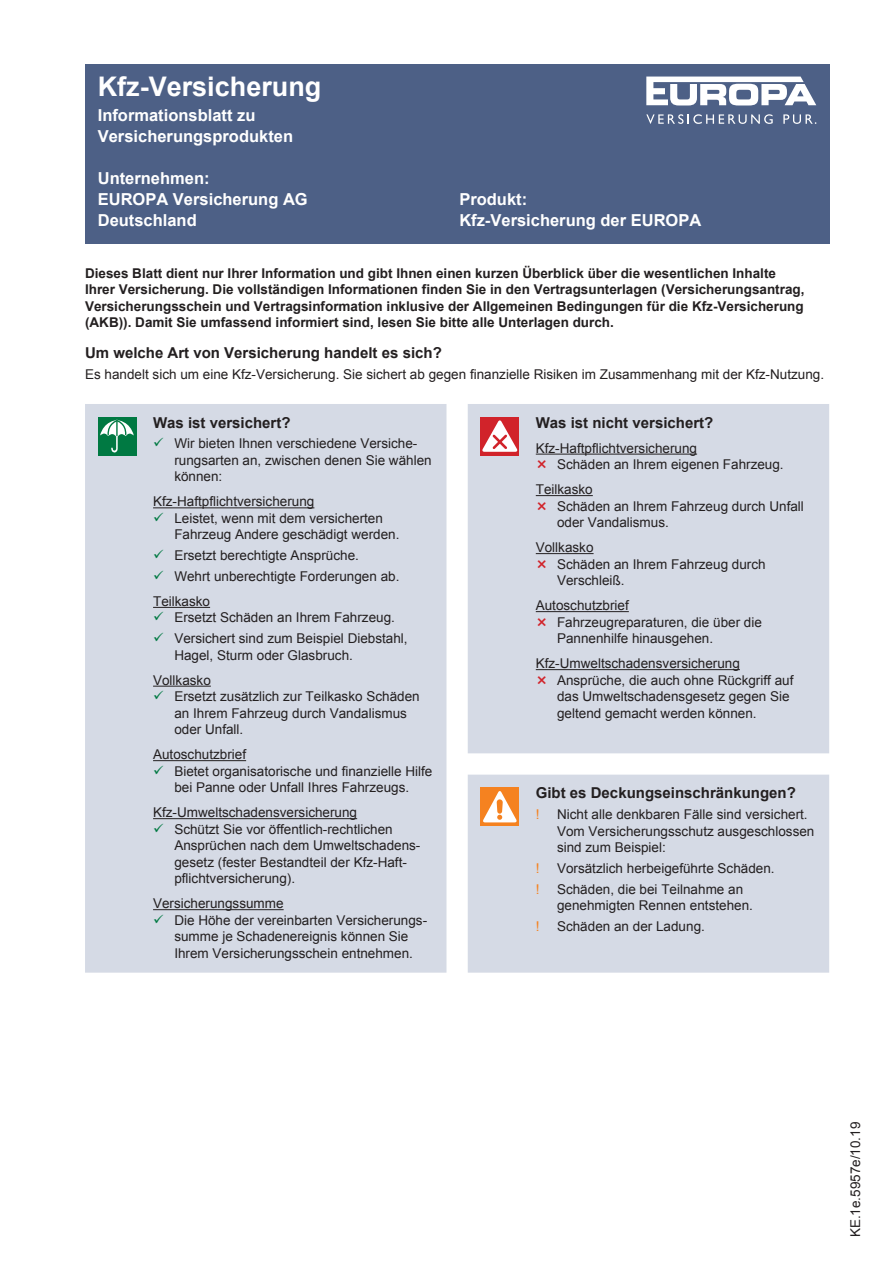
<style>
.page{position:relative;width:893px;height:1263px;background:#fff}
.page>*{position:absolute;margin:0;border:0;box-sizing:border-box;transform-origin:0 0}
.t1{font:700 27px "Arial";color:#fff}
.t2{font:700 16.5px/21px "Arial";color:#fff}
.t3{font:700 15px "Arial";color:#231f20}
.t4{font:13.5px/16.5px "Arial";color:#231f20}
.t5{font:700 13.5px/16.5px "Arial";color:#231f20}
.t6{font:13.5px "Arial";color:#f58220}
.s1{color:#007942}
</style>
<div class="page">
<div style="left:85px;top:64px;width:744px;height:179px;background:#4d6086"></div>
<div style="left:85px;top:404px;width:744px;height:569px;background:#d5dae5"></div>
<div style="left:98px;top:417px;width:39px;height:38px;background:#007942"></div>
<svg style="left:100px;top:419px;width:34px;height:34px"></svg>
<hr style="left:153px;top:507px;width:161px;height:1px;background:#231f20">
<hr style="left:153px;top:607px;width:57px;height:1px;background:#231f20">
<hr style="left:153px;top:686px;width:58px;height:1px;background:#231f20">
<hr style="left:153px;top:760px;width:93px;height:1px;background:#231f20">
<hr style="left:153px;top:818px;width:204px;height:1px;background:#231f20">
<hr style="left:153px;top:909px;width:131px;height:1px;background:#231f20">
<div style="left:480px;top:417px;width:39px;height:38px;background:#d1232a"></div>
<svg style="left:482px;top:420px;width:36px;height:32px"></svg>
<hr style="left:536px;top:454px;width:161px;height:1px;background:#231f20">
<hr style="left:536px;top:495px;width:57px;height:1px;background:#231f20">
<hr style="left:536px;top:553px;width:58px;height:1px;background:#231f20">
<hr style="left:536px;top:611px;width:93px;height:1px;background:#231f20">
<hr style="left:536px;top:669px;width:204px;height:1px;background:#231f20">
<div style="left:480px;top:787px;width:39px;height:39px;background:#f58220"></div>
<svg style="left:483px;top:791px;width:34px;height:31px"></svg>
<svg style="left:646px;top:77px;width:170px;height:28px"></svg>
<svg style="left:646px;top:114px;width:127px;height:10px"></svg>
<svg style="left:783px;top:114px;width:33px;height:10px"></svg>
<svg style="left:538px;top:460px;width:8px;height:8px"></svg>
<svg style="left:538px;top:502px;width:8px;height:8px"></svg>
<svg style="left:538px;top:560px;width:8px;height:8px"></svg>
<svg style="left:538px;top:618px;width:8px;height:8px"></svg>
<svg style="left:538px;top:676px;width:8px;height:8px"></svg>
<h1 class="t1" style="left:98px;top:69px;width:225px">Kfz-Versicherung</h1>
<p class="t2" style="left:98px;top:106px;width:197px">Informationsblatt zu<br>Versicherungsprodukten</p>
<p class="t2" style="left:98px;top:169px;width:211px">Unternehmen:<br>EUROPA Versicherung AG</p>
<p class="t2" style="left:459px;top:190px;width:69px">Produkt:</p>
<p class="t2" style="left:98px;top:211px;width:101px">Deutschland</p>
<p class="t2" style="left:459px;top:211px;width:244px">Kfz-Versicherung der EUROPA</p>
<p class="t5" style="left:85px;top:265px;width:721px">Dieses Blatt dient nur Ihrer Information und gibt Ihnen einen kurzen Überblick über die wesentlichen Inhalte Ihrer Versicherung. Die vollständigen Informationen finden Sie in den Vertragsunterlagen (Versicherungsantrag, Versicherungsschein und Vertragsinformation inklusive der Allgemeinen Bedingungen für die Kfz-Versicherung (AKB)). Damit Sie umfassend informiert sind, lesen Sie bitte alle Unterlagen durch.</p>
<p class="t3" style="left:85px;top:343px;width:358px">Um welche Art von Versicherung handelt es sich?</p>
<p class="t4" style="left:85px;top:366px;width:741px">Es handelt sich um eine Kfz-Versicherung. Sie sichert ab gegen finanzielle Risiken im Zusammenhang mit der Kfz-Nutzung.</p>
<p class="t3" style="left:153px;top:412px;width:139px">Was ist versichert?</p>
<p class="t4" style="left:174px;top:436px;width:259px;text-indent:-21px"><span class="s1">✓</span> Wir bieten Ihnen verschiedene Versiche&shy;rungsarten an, zwischen denen Sie wählen können:</p>
<p class="t4" style="left:153px;top:494px;width:163px">Kfz-Haftpflichtversicherung</p>
<p class="t4" style="left:174px;top:510px;width:227px;text-indent:-21px"><span class="s1">✓</span> Leistet, wenn mit dem versicherten<br>Fahrzeug Andere geschädigt werden.</p>
<p class="t4" style="left:153px;top:547px;width:207px"><span class="s1">✓</span> Ersetzt berechtigte Ansprüche.</p>
<p class="t4" style="left:153px;top:564px;width:248px;line-height:25px"><span class="s1">✓</span> Wehrt unberechtigte Forderungen ab.<br>Teilkasko</p>
<p class="t4" style="left:153px;top:610px;width:243px"><span class="s1">✓</span> Ersetzt Schäden an Ihrem Fahrzeug.</p>
<p class="t4" style="left:174px;top:630px;width:235px;text-indent:-21px"><span class="s1">✓</span> Versichert sind zum Beispiel Diebstahl,<br>Hagel, Sturm oder Glasbruch.</p>
<p class="t4" style="left:153px;top:672px;width:59px">Vollkasko</p>
<p class="t4" style="left:174px;top:688px;width:247px;text-indent:-21px"><span class="s1">✓</span> Ersetzt zusätzlich zur Teilkasko Schäden an Ihrem Fahrzeug durch Vandalismus oder Unfall.</p>
<p class="t4" style="left:153px;top:746px;width:95px">Autoschutzbrief</p>
<p class="t4" style="left:153px;top:763px;width:281px;text-align:center"><span class="s1">✓</span> Bietet organisatorische und finanzielle Hilfe bei Panne oder Unfall Ihres Fahrzeugs.</p>
<p class="t4" style="left:153px;top:804px;width:206px">Kfz-Umweltschadensversicherung</p>
<p class="t4" style="left:174px;top:821px;width:247px;text-indent:-21px"><span class="s1">✓</span> Schützt Sie vor öffentlich-rechtlichen Ansprüchen nach dem Umweltschadens&shy;gesetz (fester Bestandteil der Kfz-Haft&shy;pflichtversicherung).</p>
<p class="t4" style="left:153px;top:895px;width:132px">Versicherungssumme</p>
<p class="t4" style="left:153px;top:912px;width:276px;text-align:center"><span class="s1">✓</span> Die Höhe der vereinbarten Versicherungs&shy;summe je Schadenereignis können Sie<br>Ihrem Versicherungsschein entnehmen.</p>
<p class="t3" style="left:536px;top:412px;width:179px">Was ist nicht versichert?</p>
<p class="t4" style="left:557px;top:440px;width:228px;text-indent:-21px">Kfz-Haftpflichtversicherung<br>Schäden an Ihrem eigenen Fahrzeug.</p>
<p class="t4" style="left:557px;top:481px;width:248px;text-indent:-21px">Teilkasko<br>Schäden an Ihrem Fahrzeug durch Unfall oder Vandalismus.</p>
<p class="t4" style="left:557px;top:539px;width:210px;text-indent:-21px">Vollkasko<br>Schäden an Ihrem Fahrzeug durch<br>Verschleiß.</p>
<p class="t4" style="left:557px;top:597px;width:206px;text-indent:-21px">Autoschutzbrief<br>Fahrzeugreparaturen, die über die<br>Pannenhilfe hinausgehen.</p>
<p class="t4" style="left:557px;top:655px;width:238px;text-indent:-21px">Kfz-Umweltschadensversicherung Ansprüche, die auch ohne Rückgriff auf das Umweltschadensgesetz gegen Sie geltend gemacht werden können.</p>
<p class="t3" style="left:536px;top:783px;width:262px">Gibt es Deckungseinschränkungen?</p>
<p class="t6" style="left:536px;top:805px;width:5px">!</p>
<p class="t4" style="left:557px;top:806px;width:259px">Nicht alle denkbaren Fälle sind versichert.<br>Vom Versicherungsschutz ausgeschlossen sind zum Beispiel:</p>
<p class="t6" style="left:536px;top:859px;width:5px">!</p>
<p class="t4" style="left:557px;top:860px;width:219px">Vorsätzlich herbeigeführte Schäden.</p>
<p class="t6" style="left:536px;top:880px;width:5px">!</p>
<p class="t4" style="left:557px;top:881px;width:197px">Schäden, die bei Teilnahme an genehmigten Rennen entstehen.</p>
<p class="t6" style="left:536px;top:917px;width:5px">!</p>
<p class="t4" style="left:557px;top:918px;width:149px">Schäden an der Ladung.</p>
<p class="t4" style="left:847px;top:1237px;width:117px;rotate:-90deg">KE.1e.5957e/10.19</p>
</div>
